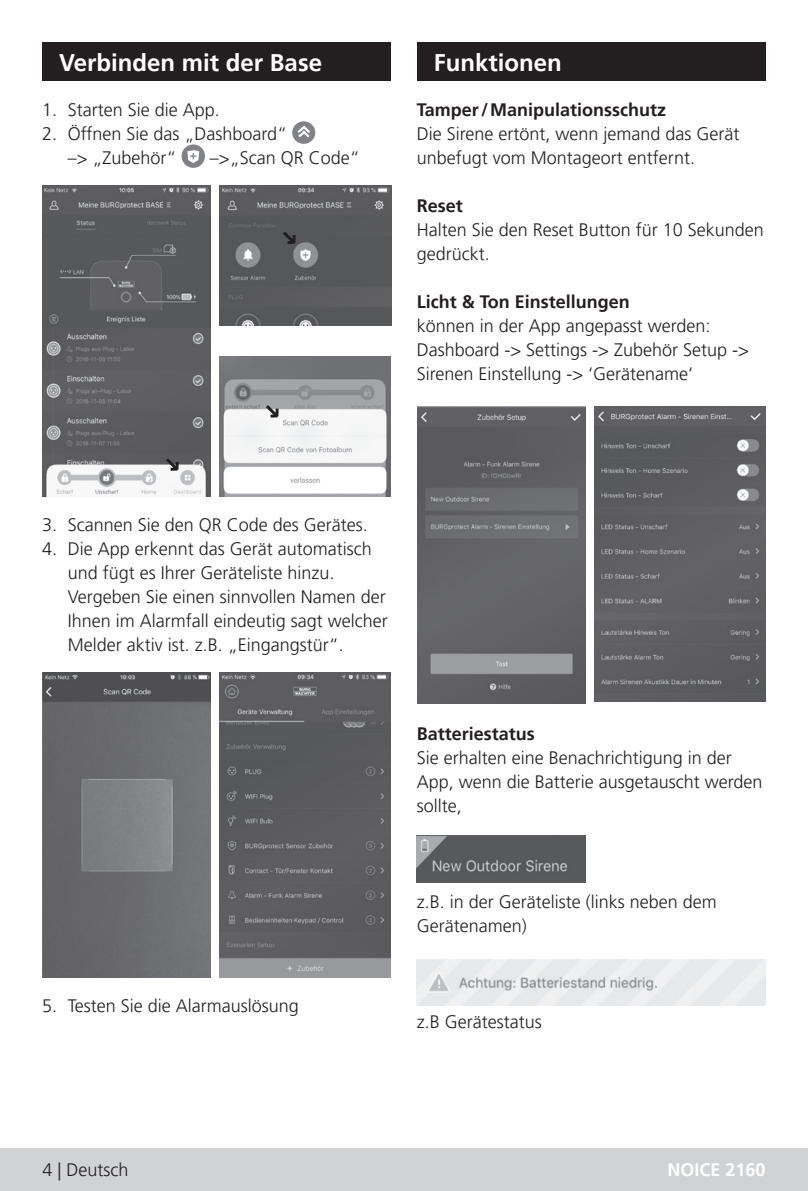
<style>
.page{position:relative;width:808px;height:1191px;background:#fff}
.page>*{position:absolute;margin:0;border:0;box-sizing:border-box;transform-origin:0 0}
.t1{font:700 24px "Frutiger LT Pro";color:#fff}
.t2{font:300 18px/24px "Frutiger LT Pro";color:#231f20}
.t3{font:700 18px "Frutiger LT Pro";color:#231f20}
.t4{font:700 18px "Frutiger LT Pro";color:#fff}
</style>
<div class="page">
<div style="left:0;top:1148px;width:808px;height:43px;background:#d1d2d4"></div>
<div style="left:417px;top:43px;width:348px;height:38px;background:#231f20"></div>
<img style="left:417px;top:406px;width:168px;height:297px">
<img style="left:594px;top:406px;width:171px;height:296px">
<img style="left:417px;top:836px;width:168px;height:46px">
<img style="left:417px;top:959px;width:348px;height:47px">
<div style="left:42px;top:43px;width:349px;height:38px;background:#231f20"></div>
<div style="left:292px;top:121px;width:23px;height:23px;background:#808285;border-radius:50%"></div>
<svg style="left:297px;top:125px;width:13px;height:12px"></svg>
<div style="left:182px;top:144px;width:23px;height:24px;background:#808285;border-radius:50%"></div>
<svg style="left:187px;top:150px;width:12px;height:13px"></svg>
<img style="left:42px;top:672px;width:169px;height:305px">
<img style="left:219px;top:672px;width:172px;height:305px">
<img style="left:42px;top:185px;width:168px;height:311px">
<img style="left:219px;top:186px;width:172px;height:139px">
<img style="left:219px;top:357px;width:172px;height:139px">
<svg style="left:166px;top:458px;width:13px;height:13px"></svg>
<svg style="left:283px;top:231px;width:13px;height:13px"></svg>
<svg style="left:266px;top:405px;width:13px;height:13px"></svg>
<h1 class="t1" style="left:59px;top:48px;width:264px">Verbinden mit der Base</h1>
<p class="t2" style="left:42px;top:97px;width:179px">1. Starten Sie die App.</p>
<p class="t2" style="left:68px;top:121px;width:221px;text-indent:-26px">2. Öffnen Sie das „Dashboard“ –&gt; „Zubehör“</p>
<p class="t2" style="left:210px;top:145px;width:151px">–&gt;„Scan QR Code“</p>
<h1 class="t1" style="left:434px;top:48px;width:130px">Funktionen</h1>
<p class="t3" style="left:417px;top:99px;width:251px">Tamper / Manipulationsschutz</p>
<p class="t2" style="left:417px;top:121px;width:324px">Die Sirene ertönt, wenn jemand das Gerät unbefugt vom Montageort entfernt.</p>
<p class="t3" style="left:417px;top:195px;width:48px">Reset</p>
<p class="t2" style="left:417px;top:217px;width:349px">Halten Sie den Reset Button für 10 Sekunden gedrückt.</p>
<p class="t3" style="left:417px;top:291px;width:215px">Licht &amp; Ton Einstellungen</p>
<p class="t2" style="left:417px;top:313px;width:334px">können in der App angepasst werden:<br>Dashboard -&gt; Settings -&gt; Zubehör Setup -&gt;<br>Sirenen Einstellung -&gt; ‘Gerätename‘</p>
<p class="t2" style="left:42px;top:513px;width:327px">3. Scannen Sie den QR Code des Gerätes.</p>
<p class="t2" style="left:68px;top:537px;width:322px;text-indent:-26px">4. Die App erkennt das Gerät automatisch und fügt es Ihrer Geräteliste hinzu.<br>Vergeben Sie einen sinnvollen Namen der Ihnen im Alarmfall eindeutig sagt welcher Melder aktiv ist. z.B. „Eingangstür“.</p>
<p class="t3" style="left:417px;top:723px;width:120px">Batteriestatus</p>
<p class="t2" style="left:417px;top:745px;width:347px">Sie erhalten eine Benachrichtigung in der<br>App, wenn die Batterie ausgetauscht werden sollte,</p>
<p class="t2" style="left:42px;top:994px;width:258px">5. Testen Sie die Alarmauslösung</p>
<p class="t2" style="left:417px;top:889px;width:302px">z.B. in der Geräteliste (links neben dem<br>Gerätenamen)</p>
<p class="t2" style="left:417px;top:1009px;width:126px">z.B Gerätestatus</p>
<p class="t2" style="left:43px;top:1158px;width:88px">4 | Deutsch</p>
<p class="t4" style="left:667px;top:1159px;width:100px">NOICE 2160</p>
</div>
